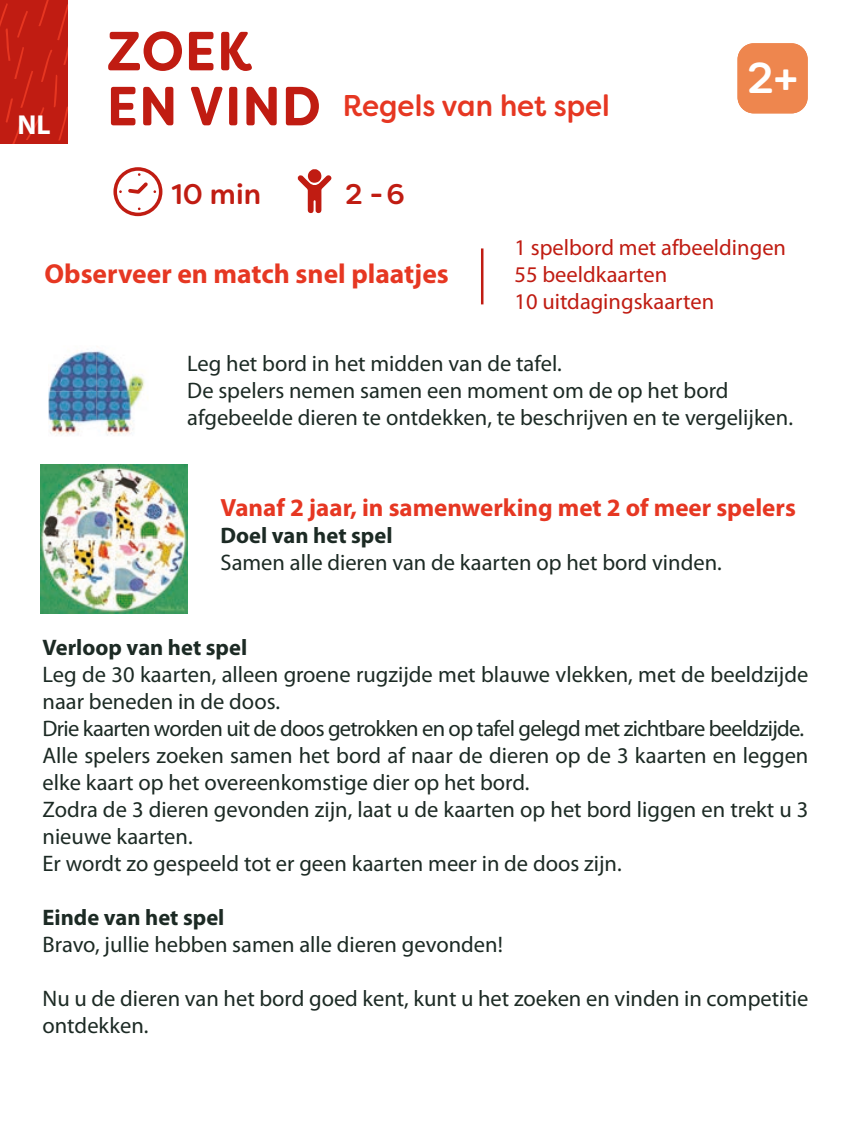
<style>
.page{position:relative;width:851px;height:1134px;background:#fff}
.page>*{position:absolute;margin:0;border:0;box-sizing:border-box;transform-origin:0 0}
.t1{font:700 55px "Filson Soft";color:#c01c12;scale:.94 1}
.t2{font:500 43.25px "Filson Soft";color:#fff}
.t3{font:500 30px "Filson Soft";color:#e63722;scale:.94 1}
.t4{font:500 28.25px "Filson Soft";color:#c01c12}
.t5{font:700 27.5px "Myriad Pro";color:#e63722}
.t6{font:700 27.5px "Myriad Pro";color:#fff}
.t7{font:700 25px "Myriad Pro";color:#e63722}
.t8{font:22.5px/27px "Myriad Pro";color:#1c2a24}
.t9{font:22.5px/27px "Myriad Pro";color:#c01c12}
.t10{font:700 22.5px "Myriad Pro";color:#1c2a24}
.s1{font-weight:700;font-size:55px;color:#c01c12}
</style>
<div class="page">
<svg style="left:0;top:0;width:68px;height:144px;background:#c21e13"></svg>
<svg style="left:298px;top:169px;width:34px;height:44px"></svg>
<svg style="left:113px;top:167px;width:49px;height:49px"></svg>
<div style="left:117px;top:171px;width:42px;height:42px;background:#fff;border-radius:50%"></div>
<svg style="left:128px;top:182px;width:28px;height:12px"></svg>
<div style="left:738px;top:44px;width:68px;height:68px;background:#ee864e;border-radius:15px"></div>
<div style="left:737px;top:43px;width:70px;height:70px;border:2px solid #ee864e;border-radius:15px"></div>
<hr style="left:481px;top:248px;width:2px;height:56px;background:#c01c12">
<img style="left:48px;top:350px;width:97px;height:86px">
<img style="left:40px;top:465px;width:147px;height:148px">
<p class="t6" style="left:18px;top:106px;width:35px">NL</p>
<h1 class="t1" style="left:107px;top:16px;width:156px">ZOEK</h1>
<h3 class="t3" style="left:107px;top:87px;width:536px"><span class="s1">EN VIND</span> Regels van het spel</h3>
<p class="t4" style="left:171px;top:176px;width:91px">10 min</p>
<p class="t4" style="left:345px;top:176px;width:61px">2 -6</p>
<h2 class="t2" style="left:747px;top:50px;width:52px">2+</h2>
<p class="t5" style="left:44px;top:256px;width:406px">Observeer en match snel plaatjes</p>
<p class="t9" style="left:514px;top:233px;width:273px">1 spelbord met afbeeldingen<br>55 beeldkaarten<br>10 uitdagingskaarten</p>
<p class="t8" style="left:187px;top:349px;width:607px">Leg het bord in het midden van de tafel.<br>De spelers nemen samen een moment om de op het bord afgebeelde dieren te ontdekken, te beschrijven en te vergelijken.</p>
<p class="t7" style="left:220px;top:491px;width:576px">Vanaf 2 jaar, in samenwerking met 2 of meer spelers</p>
<p class="t10" style="left:220px;top:521px;width:173px">Doel van het spel</p>
<p class="t8" style="left:220px;top:549px;width:502px">Samen alle dieren van de kaarten op het bord vinden.</p>
<p class="t10" style="left:43px;top:633px;width:206px">Verloop van het spel</p>
<p class="t8" style="left:43px;top:661px;width:767px">Leg de 30 kaarten, alleen groene rugzijde met blauwe vlekken, met de beeldzijde naar beneden in de doos.<br>Drie kaarten worden uit de doos getrokken en op tafel gelegd met zichtbare beeldzijde.<br>Alle spelers zoeken samen het bord af naar de dieren op de 3 kaarten en leggen elke kaart op het overeenkomstige dier op het bord.<br>Zodra de 3 dieren gevonden zijn, laat u de kaarten op het bord liggen en trekt u 3 nieuwe kaarten.<br>Er wordt zo gespeeld tot er geen kaarten meer in de doos zijn.</p>
<p class="t10" style="left:43px;top:903px;width:183px">Einde van het spel</p>
<p class="t8" style="left:43px;top:931px;width:461px">Bravo, jullie hebben samen alle dieren gevonden!</p>
<p class="t8" style="left:43px;top:985px;width:767px">Nu u de dieren van het bord goed kent, kunt u het zoeken en vinden in competitie ontdekken.</p>
</div>
